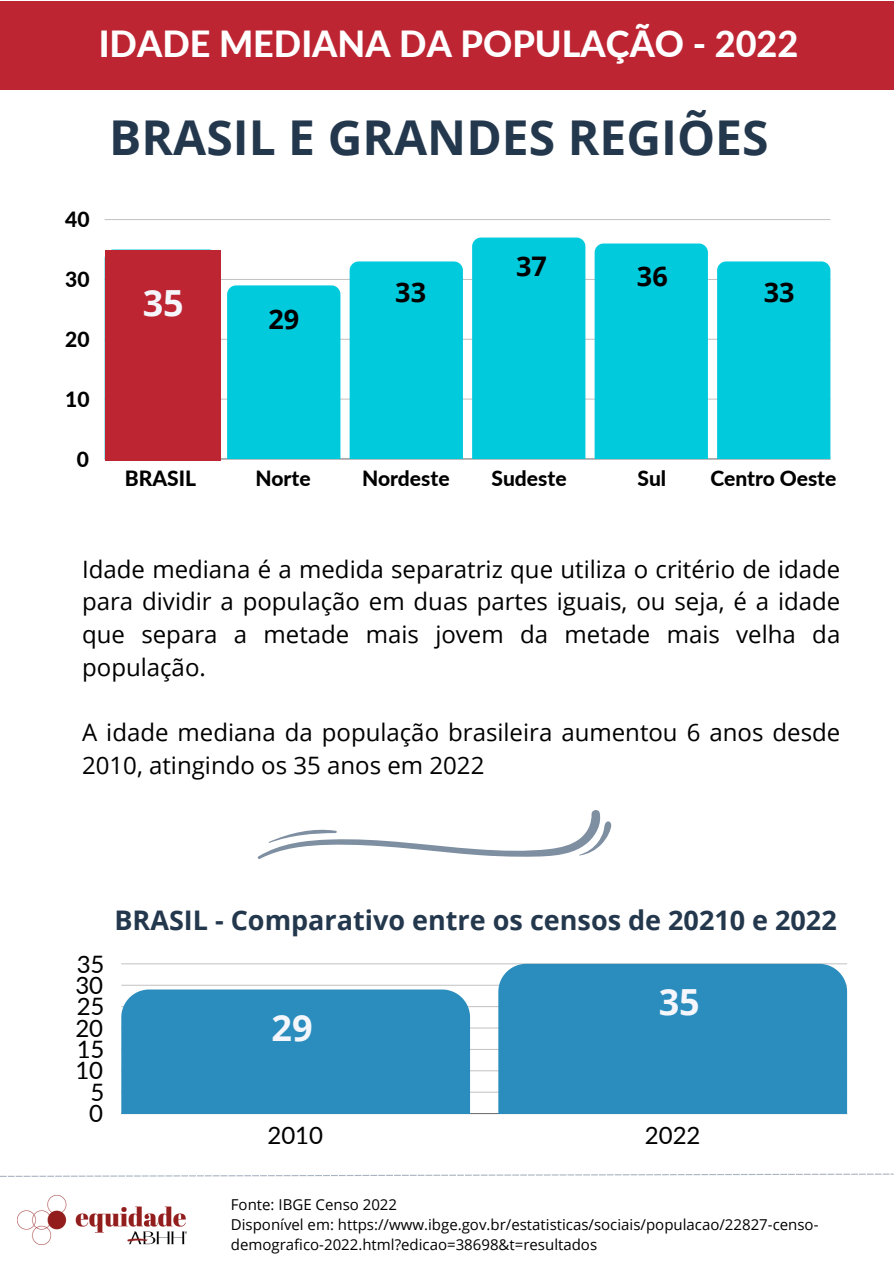
<style>
.page{position:relative;width:894px;height:1264px;background:#fff}
.page>*{position:absolute;margin:0;border:0;box-sizing:border-box;transform-origin:0 0}
.t1{font:700 48px "Open Sans";color:#24384d}
.t2{font:800 36px "Lato";color:#fff}
.t3{font:700 36px "Open Sans";color:#f4f6fc}
.t4{font:700 27px "Open Sans";color:#24384d}
.t5{font:700 27px "Open Sans";color:#000}
.t6{font:24px/32.7px "Open Sans";color:#000;text-align:justify}
.t7{font:24px "Lato";color:#000}
.t8{font:800 21px "Lato";color:#000}
.t9{font:15px/20.2px "Open Sans";color:#000}
</style>
<div class="page">
<div style="left:0;top:1px;width:893px;height:88px;background:#be2533"></div>
<svg style="left:0;top:1173px;width:893px;height:3px"></svg>
<img style="left:17px;top:1195px;width:169px;height:49px">
<hr style="left:105px;top:458px;width:725px;height:1px;background:#000;opacity:.6">
<hr style="left:105px;top:399px;width:725px;height:1px;background:#000;opacity:.25">
<hr style="left:105px;top:339px;width:725px;height:1px;background:#000;opacity:.25">
<hr style="left:105px;top:279px;width:725px;height:1px;background:#c4c4c4">
<hr style="left:105px;top:219px;width:725px;height:1px;background:#c5c5c5">
<div style="left:227px;top:285px;width:113px;height:174px;background:#00cadc"></div>
<div style="left:349px;top:261px;width:114px;height:198px;background:#00cadc"></div>
<div style="left:472px;top:237px;width:113px;height:222px;background:#00cadc"></div>
<div style="left:594px;top:243px;width:113px;height:216px;background:#00cadc"></div>
<div style="left:717px;top:261px;width:113px;height:198px;background:#00cadc"></div>
<div style="left:106px;top:251px;width:115px;height:209px;background:#be2533"></div>
<hr style="left:121px;top:1113px;width:725px;height:1px;background:#2b8dbd">
<hr style="left:121px;top:1091px;width:725px;height:1px;background:#ececec">
<hr style="left:121px;top:1070px;width:725px;height:1px;background:#d3d3d3">
<hr style="left:121px;top:1049px;width:725px;height:1px;background:#c5c5c5">
<hr style="left:121px;top:1027px;width:725px;height:1px;background:#e1e1e1">
<hr style="left:121px;top:1006px;width:725px;height:1px;background:#c8c8c8">
<hr style="left:121px;top:984px;width:725px;height:1px;background:#efefef">
<hr style="left:121px;top:963px;width:725px;height:1px;background:#d6d6d6">
<div style="left:121px;top:989px;width:349px;height:124px;background:#2b8dbd"></div>
<div style="left:498px;top:963px;width:348px;height:150px;background:#2b8dbd"></div>
<svg style="left:257px;top:810px;width:355px;height:49px"></svg>
<p class="t2" style="left:99px;top:21px;width:701px">IDADE MEDIANA DA POPULAÇÃO - 2022</p>
<p class="t8" style="left:65px;top:206px;width:26px">40</p>
<p class="t8" style="left:65px;top:266px;width:26px">30</p>
<p class="t8" style="left:65px;top:326px;width:26px">20</p>
<p class="t8" style="left:65px;top:386px;width:26px">10</p>
<p class="t8" style="left:77px;top:446px;width:14px">0</p>
<p class="t1" style="left:109px;top:104px;width:660px">BRASIL E GRANDES REGIÕES</p>
<p class="t3" style="left:143px;top:277px;width:43px">35</p>
<h4 class="t5" style="left:268px;top:300px;width:32px">29</h4>
<h4 class="t5" style="left:395px;top:273px;width:32px">33</h4>
<p class="t5" style="left:516px;top:247px;width:32px">37</p>
<h3 class="t5" style="left:636px;top:257px;width:32px">36</h3>
<p class="t5" style="left:763px;top:273px;width:32px">33</p>
<p class="t8" style="left:125px;top:465px;width:73px">BRASIL</p>
<p class="t8" style="left:255px;top:465px;width:57px">Norte</p>
<p class="t8" style="left:362px;top:465px;width:89px">Nordeste</p>
<p class="t8" style="left:491px;top:465px;width:76px">Sudeste</p>
<p class="t8" style="left:637px;top:465px;width:30px">Sul</p>
<p class="t8" style="left:710px;top:465px;width:127px">Centro Oeste</p>
<h1 class="t6" style="left:82px;top:552px;width:759px">Idade mediana é a medida separatriz que utiliza o critério de idade para dividir a população em duas partes iguais, ou seja, é a idade que separa a metade mais jovem da metade mais velha da população.</h1>
<p class="t6" style="left:82px;top:715px;width:759px">A idade mediana da população brasileira aumentou 6 anos desde<br>2010, atingindo os 35 anos em 2022</p>
<p class="t7" style="left:77px;top:948px;width:29px">35</p>
<p class="t7" style="left:75px;top:970px;width:29px">30</p>
<p class="t7" style="left:77px;top:991px;width:29px">25</p>
<p class="t7" style="left:75px;top:1012px;width:29px">20</p>
<p class="t7" style="left:77px;top:1034px;width:29px">15</p>
<p class="t7" style="left:75px;top:1055px;width:29px">10</p>
<p class="t7" style="left:91px;top:1077px;width:15px">5</p>
<p class="t7" style="left:89px;top:1098px;width:15px">0</p>
<p class="t4" style="left:114px;top:901px;width:723px">BRASIL - Comparativo entre os censos de 20210 e 2022</p>
<p class="t3" style="left:271px;top:1002px;width:43px">29</p>
<p class="t3" style="left:658px;top:976px;width:43px">35</p>
<p class="t7" style="left:267px;top:1120px;width:57px">2010</p>
<p class="t7" style="left:644px;top:1120px;width:57px">2022</p>
<p class="t9" style="left:231px;top:1193px;width:168px">Fonte: IBGE Censo 2022</p>
<p class="t9" style="left:231px;top:1213px;width:589px">Disponível em: https://www.ibge.gov.br/estatisticas/sociais/populacao/22827-censo&shy;demografico-2022.html?edicao=38698&amp;t=resultados</p>
</div>
